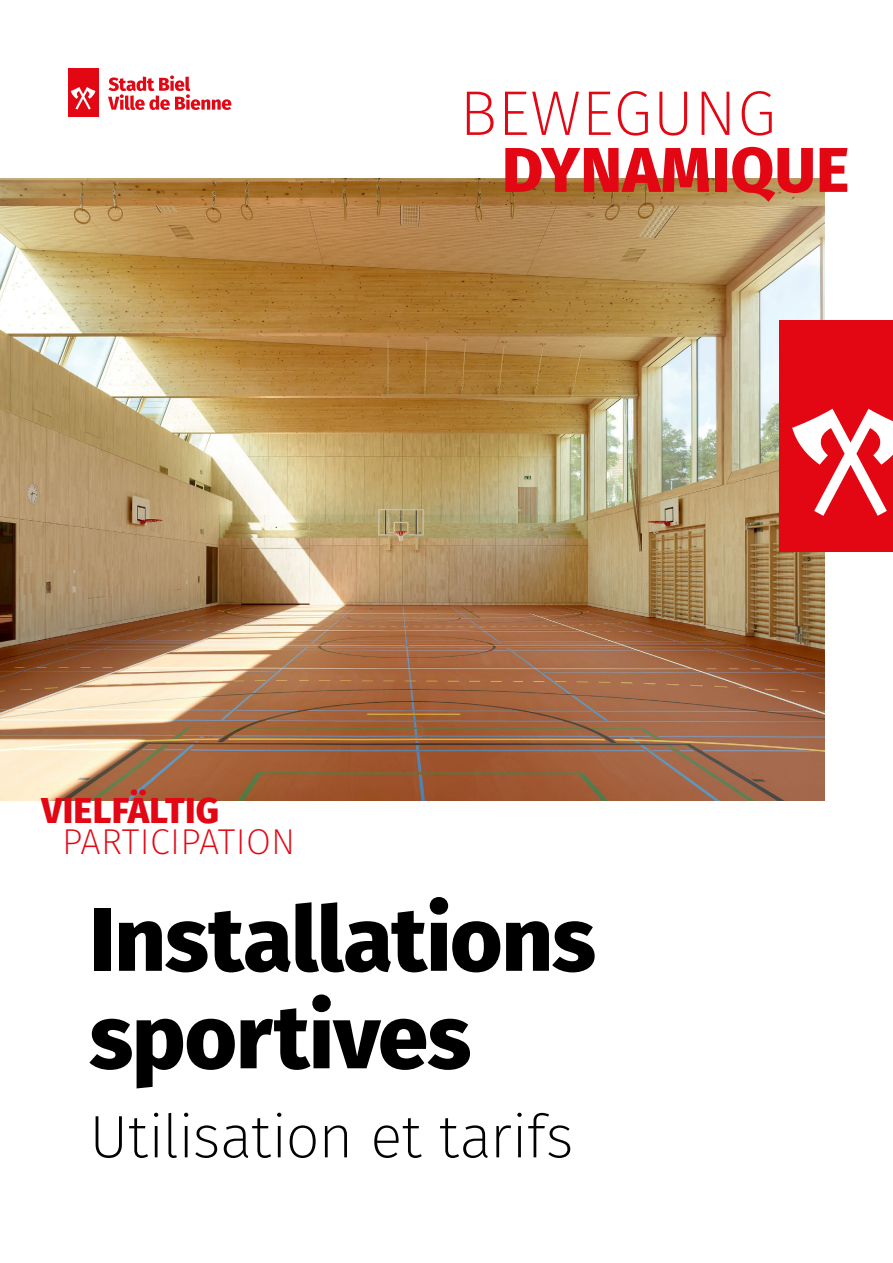
<style>
.page{position:relative;width:893px;height:1263px;background:#fff}
.page>*{position:absolute;margin:0;border:0;box-sizing:border-box;transform-origin:0 0}
.t1{font:800 90px/97.5px "Fira Sans";letter-spacing:-.01em;color:#000}
.t2{font:800 63.15px "Fira Sans";letter-spacing:.01em;color:#e30613}
.t3{font:200 63.15px "Fira Sans";letter-spacing:.01em;color:#e30613}
.t4{font:200 60px "Fira Sans";letter-spacing:-.01em;color:#000}
.t5{font:200 36px "Fira Sans";letter-spacing:.01em;color:#e30613}
.t6{font:800 36px "Fira Sans";letter-spacing:.01em;color:#e30613}
</style>
<div class="page">
<img style="left:0;top:179px;width:825px;height:621px">
<div style="left:68px;top:68px;width:30px;height:49px;background:#e30613"></div>
<svg style="left:71px;top:87px;width:24px;height:23px"></svg>
<svg style="left:108px;top:75px;width:123px;height:35px"></svg>
<div style="left:779px;top:321px;width:114px;height:231px;background:#e30613"></div>
<svg style="left:792px;top:409px;width:101px;height:107px"></svg>
<p class="t3" style="left:460px;top:69px;width:318px">BEWEGUNG</p>
<p class="t2" style="left:502px;top:115px;width:349px">DYNAMIQUE</p>
<p class="t6" style="left:42px;top:780px;width:179px">VIELFÄLTIG</p>
<p class="t5" style="left:62px;top:816px;width:235px">PARTICIPATION</p>
<p class="t1" style="left:89px;top:883px;width:508px">Installations sportives</p>
<p class="t4" style="left:89px;top:1094px;width:485px">Utilisation et tarifs</p>
</div>
